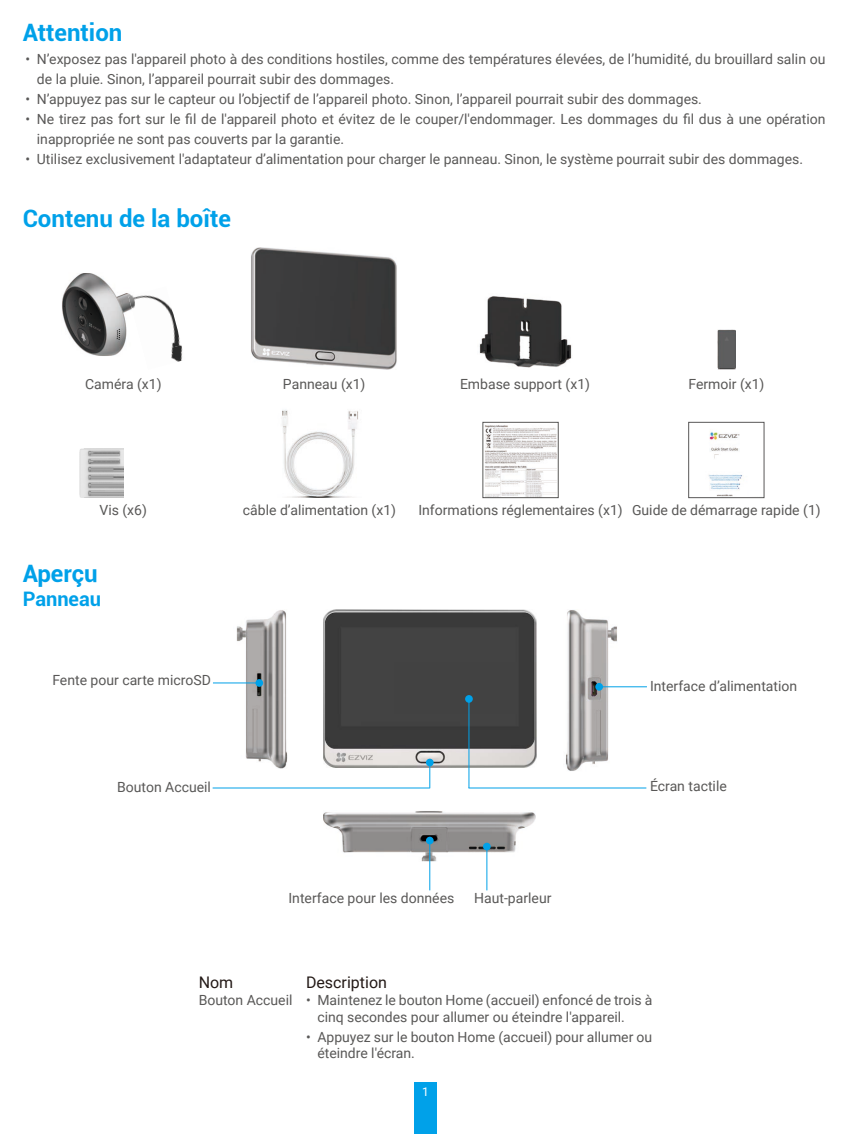
<style>
.page{position:relative;width:851px;height:1134px;background:#fff}
.page>*{position:absolute;margin:0;border:0;box-sizing:border-box;transform-origin:0 0}
.t1{font:700 24px "Roboto";color:#00a1e9}
.t2{font:700 20px "Roboto";color:#00a1e9}
.t3{font:16px "Roboto";color:#231916}
.t4{font:14px/20px "Roboto";color:#595857}
.t5{font:12px "Roboto";color:#fff}
</style>
<div class="page">
<div style="left:414px;top:1083px;width:23px;height:51px;background:#00a1e9"></div>
<img style="left:135px;top:295px;width:45px;height:50px">
<img style="left:171px;top:345px;width:12px;height:17px">
<img style="left:62px;top:273px;width:69px;height:83px">
<img style="left:128px;top:295px;width:7px;height:27px">
<img style="left:251px;top:248px;width:146px;height:122px">
<img style="left:479px;top:296px;width:93px;height:72px">
<img style="left:717px;top:330px;width:18px;height:40px">
<img style="left:79px;top:449px;width:44px;height:49px">
<img style="left:282px;top:410px;width:76px;height:88px">
<img style="left:485px;top:425px;width:71px;height:71px">
<div style="left:482px;top:422px;width:76px;height:76px;border:1px solid #595857"></div>
<img style="left:708px;top:432px;width:35px;height:64px">
<div style="left:688px;top:422px;width:76px;height:76px;border:1px solid #595858"></div>
<img style="left:234px;top:610px;width:54px;height:159px">
<img style="left:565px;top:610px;width:52px;height:161px">
<img style="left:323px;top:811px;width:212px;height:50px">
<img style="left:323px;top:609px;width:213px;height:159px">
<hr style="left:601px;top:686px;width:46px;height:1px;background:#00a1e8">
<div style="left:595px;top:683px;width:8px;height:8px;background:#00a1e8;border-radius:50%"></div>
<svg style="left:429px;top:766px;width:1px;height:22px"></svg>
<hr style="left:468px;top:701px;width:1px;height:87px;background:#00a1e8">
<div style="left:426px;top:759px;width:7px;height:7px;background:#00a1e8;border-radius:50%"></div>
<div style="left:465px;top:695px;width:7px;height:8px;background:#00a1e8;border-radius:50%"></div>
<hr style="left:429px;top:843px;width:1px;height:47px;background:#00a1e8">
<div style="left:426px;top:837px;width:7px;height:7px;background:#00a1e8;border-radius:50%"></div>
<hr style="left:486px;top:849px;width:1px;height:41px;background:#00a1e8">
<div style="left:483px;top:843px;width:7px;height:7px;background:#00a1e8;border-radius:50%"></div>
<hr style="left:213px;top:682px;width:44px;height:1px;background:#00a1e8">
<div style="left:255px;top:679px;width:8px;height:8px;background:#00a1e8;border-radius:50%"></div>
<hr style="left:212px;top:787px;width:217px;height:1px;background:#00a1e8">
<hr style="left:468px;top:787px;width:178px;height:1px;background:#00a1e8">
<h1 class="t1" style="left:23px;top:15px;width:101px">Attention</h1>
<p class="t4" style="left:37px;top:48px;width:790px;text-indent:-11px">• N’exposez pas l'appareil photo à des conditions hostiles, comme des températures élevées, de l’humidité, du brouillard salin ou de la pluie. Sinon, l’appareil pourrait subir des dommages.</p>
<p class="t4" style="left:26px;top:89px;width:678px">• N’appuyez pas sur le capteur ou l’objectif de l’appareil photo. Sinon, l’appareil pourrait subir des dommages.</p>
<p class="t4" style="left:37px;top:109px;width:790px;text-indent:-11px">• Ne tirez pas fort sur le fil de l'appareil photo et évitez de le couper/l'endommager. Les dommages du fil dus à une opération inappropriée ne sont pas couverts par la garantie.</p>
<p class="t4" style="left:26px;top:149px;width:779px">• Utilisez exclusivement l'adaptateur d’alimentation pour charger le panneau. Sinon, le système pourrait subir des dommages.</p>
<h1 class="t1" style="left:23px;top:202px;width:210px">Contenu de la boîte</h1>
<p class="t4" style="left:85px;top:373px;width:78px">Caméra (x1)</p>
<p class="t4" style="left:283px;top:373px;width:84px">Panneau (x1)</p>
<p class="t4" style="left:460px;top:373px;width:132px">Embase support (x1)</p>
<p class="t4" style="left:688px;top:373px;width:78px">Fermoir (x1)</p>
<p class="t4" style="left:99px;top:500px;width:49px">Vis (x6)</p>
<p class="t4" style="left:243px;top:500px;width:155px">câble d’alimentation (x1)</p>
<p class="t4" style="left:418px;top:500px;width:404px">Informations réglementaires (x1) Guide de démarrage rapide (1)</p>
<h1 class="t1" style="left:23px;top:556px;width:76px">Aperçu</h1>
<h2 class="t2" style="left:23px;top:584px;width:80px">Panneau</h2>
<p class="t4" style="left:52px;top:669px;width:160px">Fente pour carte microSD</p>
<p class="t4" style="left:117px;top:776px;width:95px">Bouton Accueil</p>
<p class="t4" style="left:288px;top:887px;width:167px">Interface pour les données</p>
<p class="t4" style="left:474px;top:887px;width:79px">Haut-parleur</p>
<p class="t4" style="left:650px;top:675px;width:149px">Interface d’alimentation</p>
<p class="t4" style="left:650px;top:775px;width:78px">Écran tactile</p>
<p class="t3" style="left:199px;top:971px;width:36px">Nom</p>
<p class="t3" style="left:306px;top:971px;width:82px">Description</p>
<p class="t4" style="left:317px;top:991px;width:336px;line-height:16.8px;text-indent:-119px">Bouton Accueil • Maintenez le bouton Home (accueil) enfoncé de trois à cinq secondes pour allumer ou éteindre l'appareil.</p>
<p class="t4" style="left:317px;top:1028px;width:336px;line-height:16.8px;text-indent:-11px">• Appuyez sur le bouton Home (accueil) pour allumer ou éteindre l'écran.</p>
<p class="t5" style="left:422px;top:1084px;width:8px">1</p>
</div>
